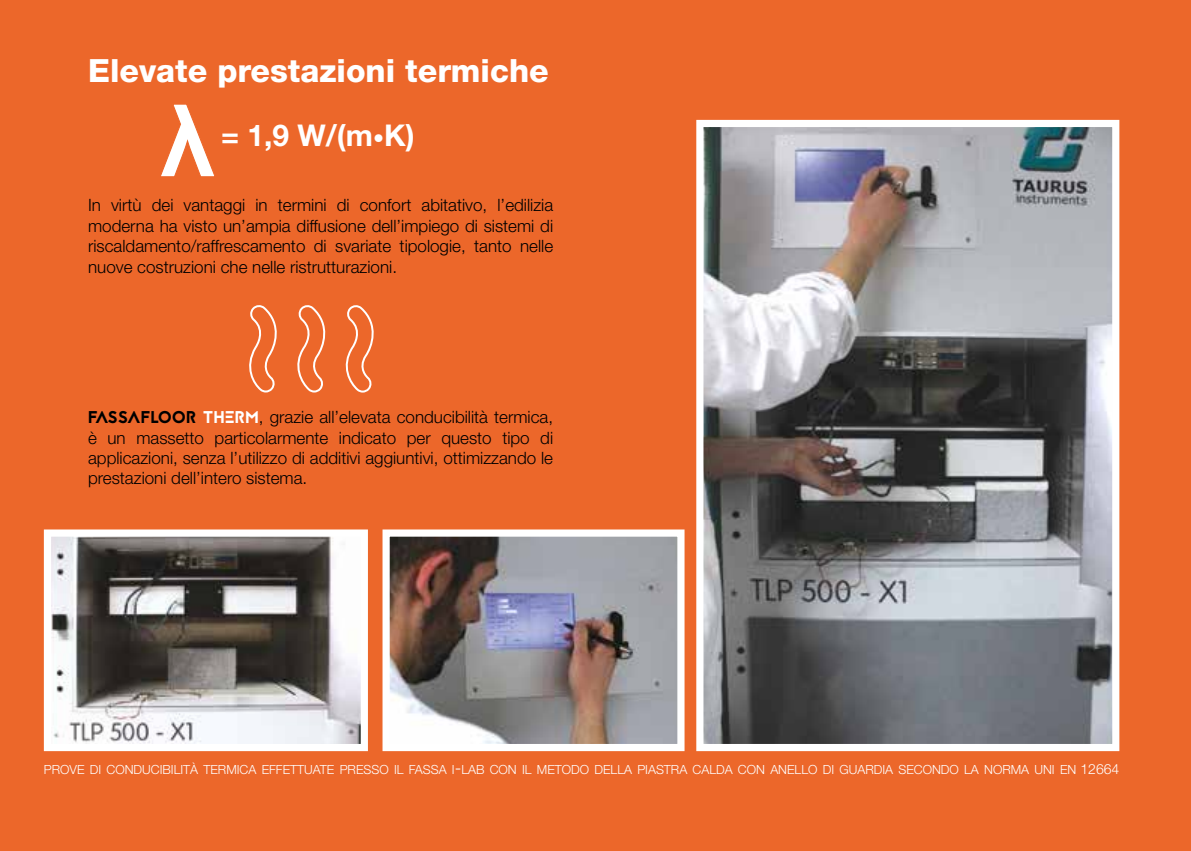
<style>
.page{position:relative;width:1191px;height:851px;background:#fff}
.page>*{position:absolute;margin:0;border:0;box-sizing:border-box;transform-origin:0 0}
.t1{font:800 32px "Helvetica Neue";color:#fff}
.t2{font:700 30px "Helvetica Neue";color:#fff}
.t3{font:300 17px/20.4px "Helvetica Neue";color:#000;text-align:justify}
.t4{font:300 12.6px "Helvetica Neue";color:#fff}
.s1{font-size:22px}
.s2{font-family:"Jaapokkisubtract";font-weight:400}
.s3{font-family:"Jaapokkisubtract";font-weight:400;color:#fff}
.s4{font-size:18px}
.s5{font-size:14px}
</style>
<div class="page">
<div style="left:0;top:0;width:1191px;height:850px;background:#ec672a"></div>
<img style="left:704px;top:128px;width:407px;height:615px">
<div style="left:696px;top:120px;width:423px;height:631px;border:7px solid #fff"></div>
<svg style="left:249px;top:305px;width:28px;height:88px"></svg>
<svg style="left:297px;top:305px;width:29px;height:88px"></svg>
<svg style="left:345px;top:305px;width:29px;height:88px"></svg>
<img style="left:52px;top:537px;width:308px;height:206px">
<div style="left:44px;top:529px;width:324px;height:222px;border:7px solid #fff"></div>
<img style="left:390px;top:537px;width:286px;height:206px">
<div style="left:382px;top:529px;width:302px;height:222px;border:7px solid #fff"></div>
<svg style="left:161px;top:104px;width:54px;height:73px"></svg>
<h1 class="t1" style="left:88px;top:52px;width:462px">Elevate prestazioni termiche</h1>
<h2 class="t2" style="left:221px;top:117px;width:195px">= 1,9 W/(m<span class="s1">•</span>K)</h2>
<p class="t3" style="left:88px;top:195px;width:466px">In virtù dei vantaggi in termini di confort abitativo, l’edilizia moderna ha visto un’ampia diffusione dell’impiego di sistemi di riscaldamento/raffrescamento di svariate tipologie, tanto nelle nuove costruzioni che nelle ristrutturazioni.</p>
<p class="t3" style="left:88px;top:406px;width:466px"><span class="s2">FASSAFLOOR</span> <span class="s3">THERM</span>, grazie all’elevata conducibilità termica, è un massetto particolarmente indicato per questo tipo di applicazioni, senza l’utilizzo di additivi aggiuntivi, ottimizzando le prestazioni dell’intero sistema.</p>
<p class="t4" style="left:44px;top:762px;width:1077px">PROVE DI CONDUCIBILITÀ TERMICA EFFETTUATE PRESSO IL FASSA I<span class="s4">-</span>LAB CON IL METODO DELLA PIASTRA CALDA CON ANELLO DI GUARDIA SECONDO LA NORMA UNI EN <span class="s5">12664</span></p>
</div>
